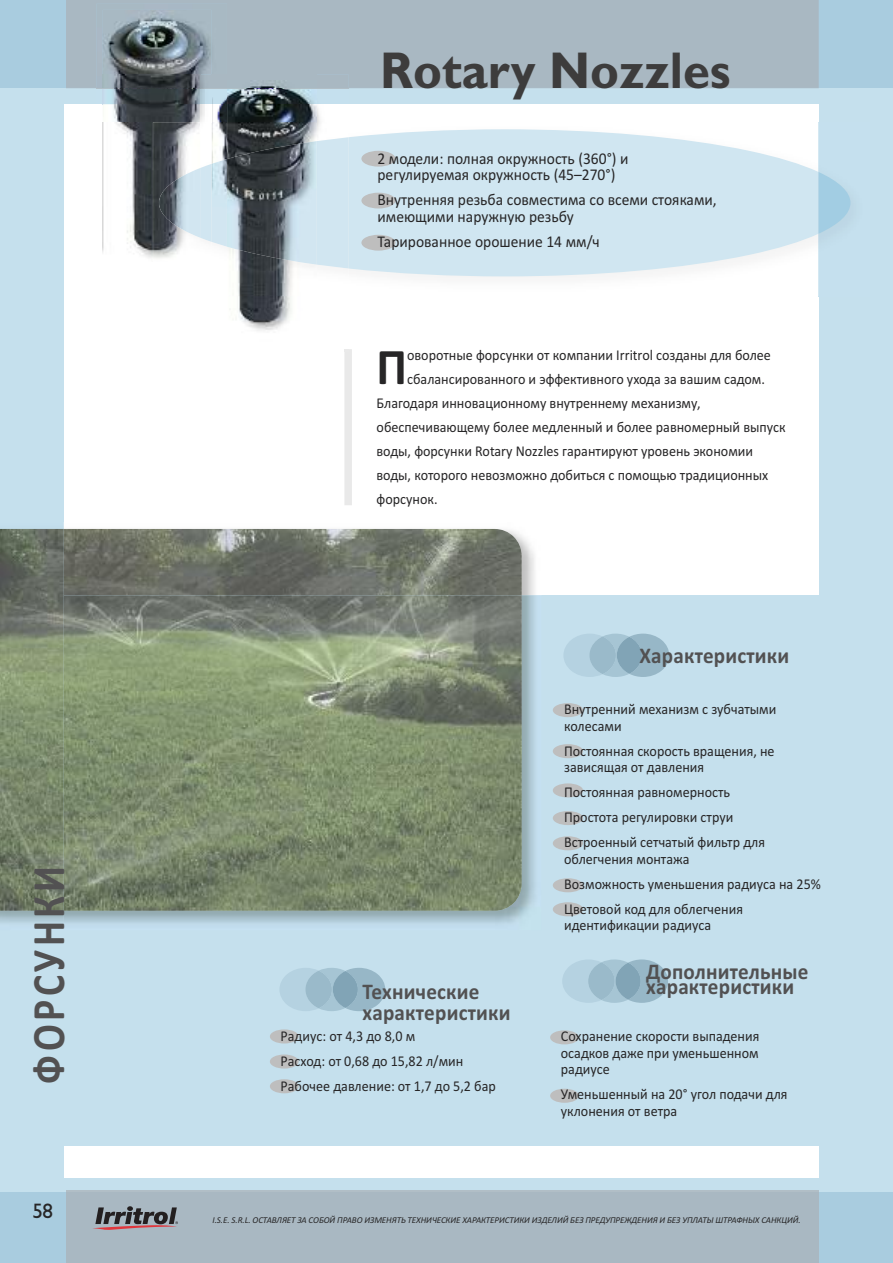
<style>
.page{position:relative;width:893px;height:1263px;background:#c5e0ed}
.page>*{position:absolute;margin:0;border:0;box-sizing:border-box;transform-origin:0 0}
.t1{font:700 51.9px "Gill Sans";color:#3d3c3c;scale:.94 1}
.t2{font:700 51.75px "Calibri";color:#272627;scale:.94 1}
.t3{font:700 46.65px "Calibri";letter-spacing:.09em;color:#525152;scale:.85 1}
.t4{font:700 22.5px/21px "Calibri";letter-spacing:.01em;color:#525152;scale:.94 1}
.t5{font:21px "Gill Sans";color:#272627}
.t6{font:16.5px/16.5px "Calibri";color:#272627;scale:.94 1}
.t7{font:15px/25px "Calibri";color:#272627;scale:.94 1}
.t8{font:italic 9px "Calibri";letter-spacing:-.01em;color:#272627}
</style>
<div class="page">
<div style="left:0;top:0;width:893px;height:88px;background:#a9ccdf"></div>
<div style="left:0;top:1192px;width:893px;height:71px;background:#a9ccdf"></div>
<hr style="left:66px;top:1191px;width:753px;height:1px;background:#b1bec6">
<div style="left:66px;top:1192px;width:753px;height:71px;background:#a9b8c2"></div>
<hr style="left:349px;top:88px;width:470px;height:1px;background:#b1bec6">
<hr style="left:66px;top:88px;width:30px;height:1px;background:#b1bec6">
<div style="left:66px;top:0;width:753px;height:88px;background:#a9b8c2"></div>
<div style="left:64px;top:104px;width:754px;height:1074px;background:#fff"></div>
<svg style="left:93px;top:1206px;width:85px;height:24px"></svg>
<svg style="left:818px;top:172px;width:32px;height:62px"></svg>
<svg style="left:349px;top:129px;width:469px;height:147px;fill:#d0e6f1"></svg>
<div style="left:64px;top:595px;width:765px;height:551px;background:#c5e0ed"></div>
<div style="left:361px;top:151px;width:34px;height:16px;background:#bebebe;border-radius:50%"></div>
<div style="left:361px;top:193px;width:34px;height:15px;background:#bebebe;border-radius:50%"></div>
<div style="left:361px;top:235px;width:34px;height:16px;background:#bebebe;border-radius:50%"></div>
<div style="left:553px;top:703px;width:30px;height:14px;background:#bebebe;border-radius:50%"></div>
<div style="left:553px;top:902px;width:30px;height:14px;background:#bebebe;border-radius:50%"></div>
<div style="left:553px;top:811px;width:30px;height:14px;background:#bebebe;border-radius:50%"></div>
<div style="left:553px;top:836px;width:30px;height:14px;background:#bebebe;border-radius:50%"></div>
<div style="left:553px;top:878px;width:30px;height:14px;background:#bebebe;border-radius:50%"></div>
<div style="left:553px;top:783px;width:30px;height:14px;background:#bebebe;border-radius:50%"></div>
<div style="left:553px;top:744px;width:30px;height:14px;background:#bebebe;border-radius:50%"></div>
<svg style="left:564px;top:634px;width:105px;height:43px"></svg>
<svg style="left:562px;top:959px;width:106px;height:44px"></svg>
<div style="left:550px;top:1030px;width:29px;height:14px;background:#bebebe;border-radius:50%"></div>
<div style="left:550px;top:1089px;width:29px;height:14px;background:#bebebe;border-radius:50%"></div>
<svg style="left:280px;top:968px;width:105px;height:43px"></svg>
<div style="left:270px;top:1079px;width:29px;height:14px;background:#bebebe;border-radius:50%"></div>
<div style="left:270px;top:1029px;width:29px;height:14px;background:#bebebe;border-radius:50%"></div>
<div style="left:270px;top:1054px;width:29px;height:14px;background:#bebebe;border-radius:50%"></div>
<img style="left:0;top:523px;width:64px;height:6px">
<img style="left:0;top:529px;width:522px;height:382px">
<img style="left:102px;top:104px;width:1px;height:149px">
<div style="left:96px;top:4px;width:131px;height:84px;background:#a8b9c3"></div>
<img style="left:103px;top:74px;width:97px;height:184px">
<img style="left:103px;top:10px;width:109px;height:64px">
<img style="left:159px;top:168px;width:41px;height:70px">
<img style="left:317px;top:74px;width:32px;height:58px">
<img style="left:212px;top:74px;width:105px;height:6px">
<svg style="left:344px;top:349px;width:8px;height:156px"></svg>
<img style="left:200px;top:74px;width:12px;height:6px">
<img style="left:200px;top:166px;width:6px;height:74px">
<img style="left:227px;top:80px;width:90px;height:61px">
<img style="left:238px;top:265px;width:77px;height:66px">
<img style="left:227px;top:141px;width:90px;height:124px">
<img style="left:212px;top:98px;width:15px;height:61px">
<img style="left:212px;top:159px;width:15px;height:88px">
<svg style="left:200px;top:80px;width:27px;height:9px"></svg>
<img style="left:206px;top:164px;width:6px;height:78px">
<p class="t3" style="left:21px;top:1083px;width:258px;rotate:-90deg">ФОРСунки</p>
<p class="t5" style="left:32px;top:1198px;width:22px">58</p>
<p class="t1" style="left:380px;top:50px;width:374px">Rotary Nozzles</p>
<p class="t6" style="left:377px;top:150px;width:269px">2 модели: полная окружность (360°) и регулируемая окружность (45–270°)</p>
<p class="t6" style="left:377px;top:191px;width:362px">Внутренняя резьба совместима со всеми стояками, имеющими наружную резьбу</p>
<p class="t6" style="left:377px;top:233px;width:238px">Тарированное орошение 14 мм/ч</p>
<p class="t2" style="left:377px;top:336px;width:34px">П</p>
<p class="t7" style="left:407px;top:343px;width:389px">оворотные форсунки от компании Irritrol созданы для более</p>
<p class="t7" style="left:407px;top:367px;width:382px">сбалансированного и эффективного ухода за вашим садом.</p>
<p class="t7" style="left:377px;top:391px;width:346px">Благодаря инновационному внутреннему механизму,</p>
<p class="t7" style="left:377px;top:415px;width:437px">обеспечивающему более медленный и более равномерный выпуск</p>
<p class="t7" style="left:377px;top:439px;width:402px">воды, форсунки Rotary Nozzles гарантируют уровень экономии</p>
<p class="t7" style="left:377px;top:463px;width:418px">воды, которого невозможно добиться с помощью традиционных</p>
<p class="t7" style="left:377px;top:487px;width:66px">форсунок.</p>
<p class="t4" style="left:639px;top:645px;width:161px">Характеристики</p>
<p class="t4" style="left:362px;top:980px;width:159px">технические характеристики</p>
<p class="t7" style="left:281px;top:1023px;width:231px">Радиус: от 4,3 до 8,0 м<br>Расход: от 0,68 до 15,82 л/мин<br>Рабочее давление: от 1,7 до 5,2 бар</p>
<p class="t7" style="left:564px;top:701px;width:227px;line-height:16.5px">Внутренний механизм с зубчатыми колесами</p>
<p class="t7" style="left:564px;top:742px;width:225px;line-height:16.5px">Постоянная скорость вращения, не зависящая от давления</p>
<p class="t7" style="left:564px;top:780px;width:215px">Постоянная равномерность<br>Простота регулировки струи<br>Встроенный сетчатый фильтр для</p>
<p class="t7" style="left:564px;top:846px;width:275px">облегчения монтажа<br>Возможность уменьшения радиуса на 25%<br>Цветовой код для облегчения</p>
<p class="t7" style="left:564px;top:913px;width:158px">идентификации радиуса</p>
<p class="t4" style="left:646px;top:961px;width:174px">Дополнительные</p>
<p class="t4" style="left:646px;top:976px;width:159px">характеристики</p>
<p class="t7" style="left:561px;top:1028px;width:213px;line-height:16.5px;text-align:justify">Сохранение скорости выпадения осадков даже при уменьшенном радиусе</p>
<p class="t7" style="left:561px;top:1086px;width:243px;line-height:16.5px">Уменьшенный на 20° угол подачи для уклонения от ветра</p>
<p class="t8" style="left:213px;top:1214px;width:590px">I.S.E. S.R.L. ОСТАВЛЯЕТ ЗА СОБОЙ ПРАВО ИЗМЕНЯТЬ ТЕХНИЧЕСКИЕ ХАРАКТЕРИСТИКИ ИЗДЕЛИЙ БЕЗ ПРЕДУПРЕЖДЕНИЯ И БЕЗ УПЛАТЫ ШТРАФНЫХ САНКЦИЙ.</p>
</div>
